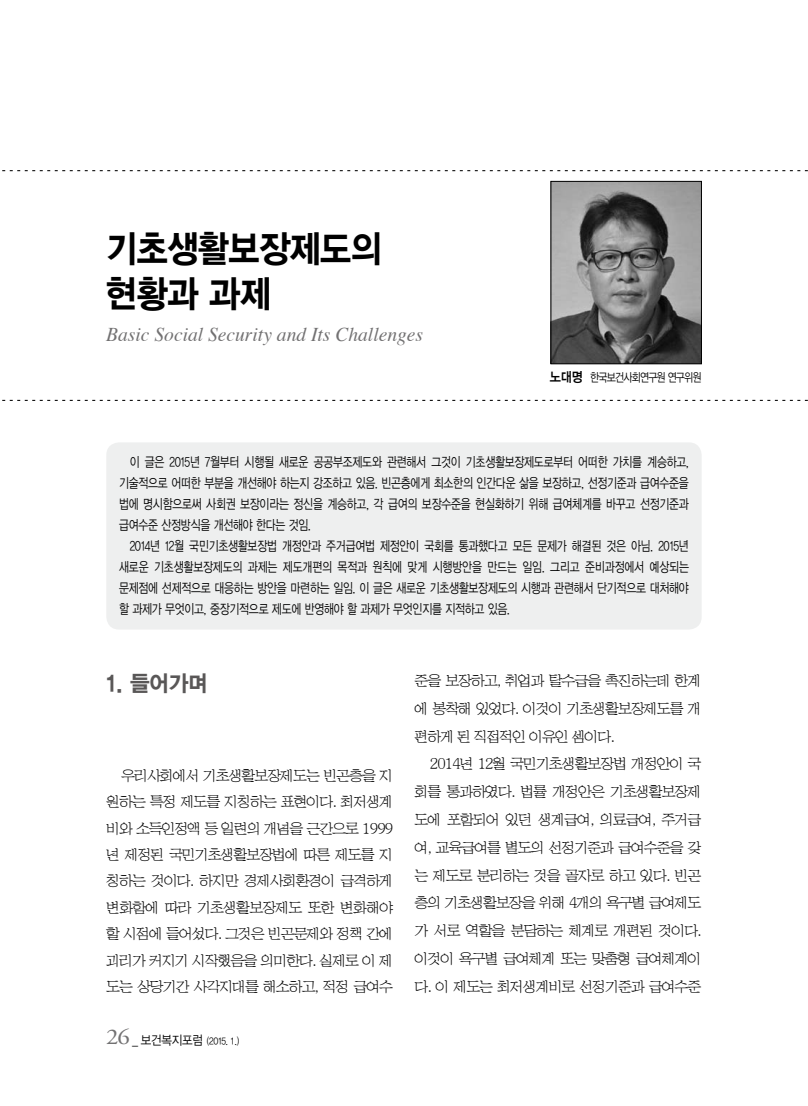
<style>
.page{position:relative;width:808px;height:1106px;background:#fff}
.page>*{position:absolute;margin:0;border:0;box-sizing:border-box;transform-origin:0 0}
.t1{font:37.5px/45px "YDVYGO15";letter-spacing:-.015em;color:#000;scale:.9 1}
.t2{font:22.5px "YDVYGO15";color:#595757;scale:.95 1}
.t3{font:italic 19.5px "Times";color:#727172}
.t4{font:15px/27.8px "HY Sin Mun Myeong Jo Pro";letter-spacing:-.08em;color:#000;text-align:justify}
.t5{font:13.5px/21px "YDVYGO12";letter-spacing:-.02em;color:#000;text-align:justify;scale:.8 1}
.t6{font:12px "YDVYGO12";letter-spacing:-.075em;color:#000;scale:.82 1}
.t7{font:9.75px "YDVYGO12";color:#000;scale:.9 1}
.s1{font-family:"YDVYGO14";font-size:13.5px}
.s2{font-family:"Adobe Garamond Pro";font-size:22.5px;color:#727172}
.s3{font-size:12.75px}
</style>
<div class="page">
<svg style="left:2px;top:400px;width:806px;height:1px"></svg>
<svg style="left:2px;top:170px;width:806px;height:1px"></svg>
<div style="left:106px;top:442px;width:596px;height:187px;background:#eeefef;border-radius:13px"></div>
<img style="left:553px;top:183px;width:147px;height:179px">
<div style="left:551px;top:181px;width:151px;height:183px;border:1px solid #000"></div>
<h1 class="t1" style="left:106px;top:226px;width:307px">기초생활보장제도의 현황과 과제</h1>
<h3 class="t3" style="left:106px;top:317px;width:318px">Basic Social Security and Its Challenges</h3>
<p class="t6" style="left:550px;top:371px;width:187px"><span class="s1">노대명</span> 한국보건사회연구원 연구위원</p>
<p class="t5" style="left:119px;top:451px;width:714px;text-indent:11px">이 글은 2015년 7월부터 시행될 새로운 공공부조제도와 관련해서 그것이 기초생활보장제도로부터 어떠한 가치를 계승하고, 기술적으로 어떠한 부분을 개선해야 하는지 강조하고 있음. 빈곤층에게 최소한의 인간다운 삶을 보장하고, 선정기준과 급여수준을 법에 명시함으로써 사회권 보장이라는 정신을 계승하고, 각 급여의 보장수준을 현실화하기 위해 급여체계를 바꾸고 선정기준과 급여수준 산정방식을 개선해야 한다는 것임.</p>
<p class="t5" style="left:119px;top:535px;width:714px;text-indent:11px">2014년 12월 국민기초생활보장법 개정안과 주거급여법 제정안이 국회를 통과했다고 모든 문제가 해결된 것은 아님. 2015년 새로운 기초생활보장제도의 과제는 제도개편의 목적과 원칙에 맞게 시행방안을 만드는 일임. 그리고 준비과정에서 예상되는 문제점에 선제적으로 대응하는 방안을 마련하는 일임. 이 글은 새로운 기초생활보장제도의 시행과 관련해서 단기적으로 대처해야 할 과제가 무엇이고, 중장기적으로 제도에 반영해야 할 과제가 무엇인지를 지적하고 있음.</p>
<h2 class="t2" style="left:106px;top:670px;width:108px">1. 들어가며</h2>
<p class="t4" style="left:106px;top:762px;width:289px;line-height:26.4px;text-indent:15px">우리사회에서 기초생활보장제도는 빈곤층을 지 원하는 특정 제도를 지칭하는 표현이다. 최저생계 비와 소득인정액 등 일련의 개념을 근간으로 1999 년 제정된 국민기초생활보장법에 따른 제도를 지 칭하는 것이다. 하지만 경제사회환경이 급격하게 변화함에 따라 기초생활보장제도 또한 변화해야 할 시점에 들어섰다. 그것은 빈곤문제와 정책 간에 괴리가 커지기 시작했음을 의미한다. 실제로 이 제 도는 상당기간 사각지대를 해소하고, 적정 급여수</p>
<p class="t7" style="left:106px;top:1035px;width:149px"><span class="s2">26</span> <span class="s3">_ 보건복지포럼</span> (2015. 1.)</p>
<p class="t4" style="left:415px;top:667px;width:288px">준을 보장하고, 취업과 탈수급을 촉진하는데 한계 에 봉착해 있었다. 이것이 기초생활보장제도를 개 편하게 된 직접적인 이유인 셈이다.</p>
<p class="t4" style="left:415px;top:750px;width:289px;text-indent:15px">2014년 12월 국민기초생활보장법 개정안이 국 회를 통과하였다. 법률 개정안은 기초생활보장제 도에 포함되어 있던 생계급여, 의료급여, 주거급 여, 교육급여를 별도의 선정기준과 급여수준을 갖 는 제도로 분리하는 것을 골자로 하고 있다. 빈곤 층의 기초생활보장을 위해 4개의 욕구별 급여제도 가 서로 역할을 분담하는 체계로 개편된 것이다. 이것이 욕구별 급여체계 또는 맞춤형 급여체계이 다. 이 제도는 최저생계비로 선정기준과 급여수준</p>
</div>
